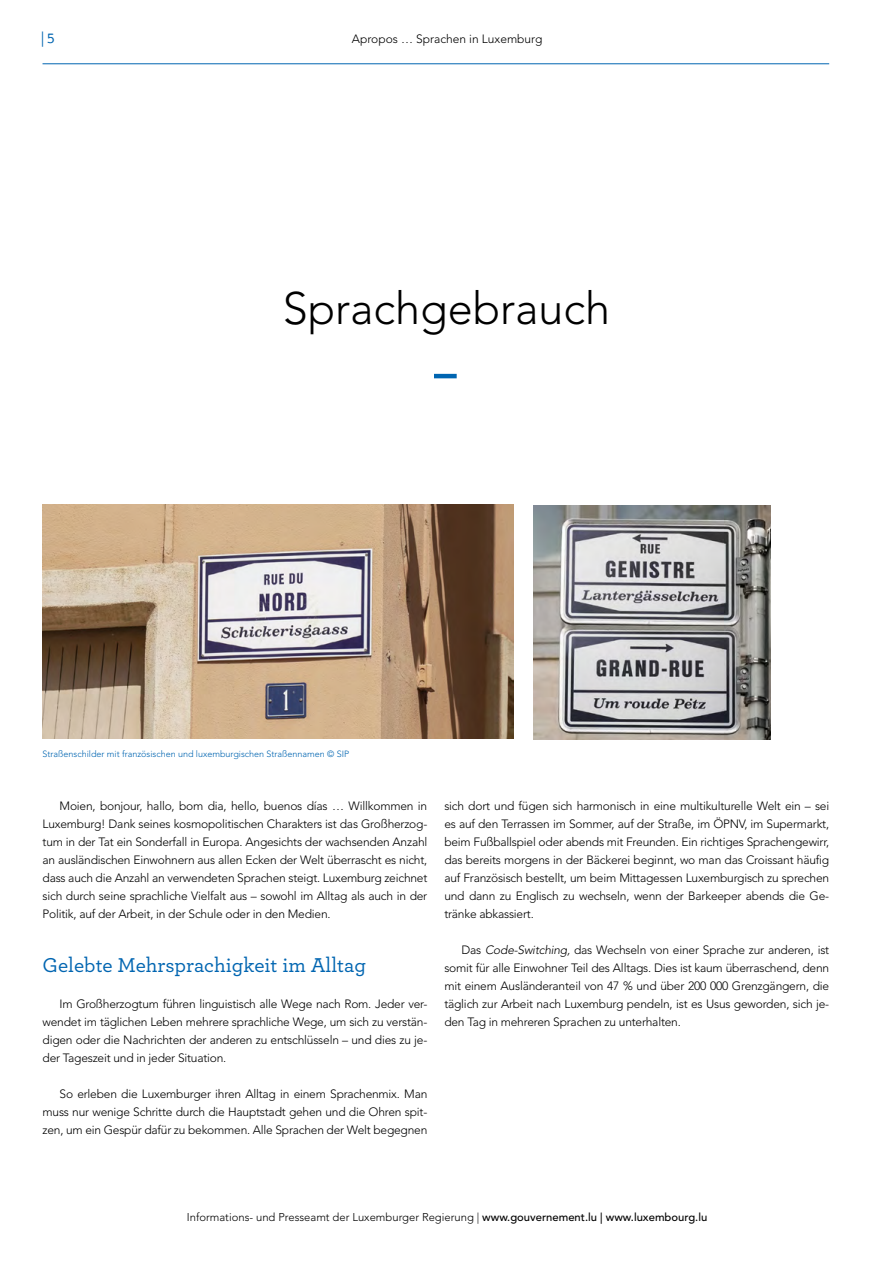
<style>
.page{position:relative;width:893px;height:1263px;background:#fff}
.page>*{position:absolute;margin:0;border:0;box-sizing:border-box;transform-origin:0 0}
.t1{font:300 45px "Avenir LT Std";color:#000}
.t2{font:500 21px "Archer";color:#0065b1}
.t3{font:15px "Courier";color:#0065b1}
.t4{font:300 12px/18px "Avenir LT Std";letter-spacing:-.015em;color:#000;text-align:justify}
.t5{font:300 11.25px "Avenir LT Std";color:#000}
.t6{font:300 9px "Avenir LT Std";color:#0065b1}
.s1{font-style:italic}
.s2{font-weight:500}
</style>
<div class="page">
<hr style="left:434px;top:374px;width:23px;height:4px;background:#0065b1">
<hr style="left:43px;top:64px;width:786px;height:1px;background:#0065b1">
<img style="left:43px;top:504px;width:470px;height:234px">
<img style="left:533px;top:505px;width:238px;height:234px">
<p class="t3" style="left:38px;top:27px;width:19px">|5</p>
<p class="t4" style="left:352px;top:30px;width:192px">Apropos … Sprachen in Luxemburg</p>
<h1 class="t1" style="left:283px;top:282px;width:329px">Sprachgebrauch</h1>
<p class="t6" style="left:43px;top:749px;width:308px">Straßenschilder mit französischen und luxemburgischen Straßennamen © SIP</p>
<p class="t4" style="left:43px;top:797px;width:386px;text-indent:17px">Moien, bonjour, hallo, bom dia, hello, buenos días … Willkommen in Luxemburg! Dank seines kosmopolitischen Charakters ist das Großherzog&shy;tum in der Tat ein Sonderfall in Europa. Angesichts der wachsenden Anzahl an ausländischen Einwohnern aus allen Ecken der Welt überrascht es nicht, dass auch die Anzahl an verwendeten Sprachen steigt. Luxemburg zeichnet sich durch seine sprachliche Vielfalt aus – sowohl im Alltag als auch in der Politik, auf der Arbeit, in der Schule oder in den Medien.</p>
<h3 class="t2" style="left:43px;top:950px;width:325px">Gelebte Mehrsprachigkeit im Alltag</h3>
<p class="t4" style="left:43px;top:995px;width:386px;text-indent:17px">Im Großherzogtum führen linguistisch alle Wege nach Rom. Jeder ver&shy;wendet im täglichen Leben mehrere sprachliche Wege, um sich zu verstän&shy;digen oder die Nachrichten der anderen zu entschlüsseln – und dies zu je&shy;der Tageszeit und in jeder Situation.</p>
<p class="t4" style="left:43px;top:1085px;width:386px;text-indent:17px">So erleben die Luxemburger ihren Alltag in einem Sprachenmix. Man muss nur wenige Schritte durch die Hauptstadt gehen und die Ohren spit&shy;zen, um ein Gespür dafür zu bekommen. Alle Sprachen der Welt begegnen</p>
<p class="t4" style="left:444px;top:797px;width:386px">sich dort und fügen sich harmonisch in eine multikulturelle Welt ein – sei es auf den Terrassen im Sommer, auf der Straße, im ÖPNV, im Supermarkt, beim Fußballspiel oder abends mit Freunden. Ein richtiges Sprachengewirr, das bereits morgens in der Bäckerei beginnt, wo man das Croissant häufg auf Französisch bestellt, um beim Mittagessen Luxemburgisch zu sprechen und dann zu Englisch zu wechseln, wenn der Barkeeper abends die Ge&shy;tränke abkassiert.</p>
<p class="t4" style="left:444px;top:941px;width:386px;text-indent:17px">Das <span class="s1">Code-Switching,</span> das Wechseln von einer Sprache zur anderen, ist somit für alle Einwohner Teil des Alltags. Dies ist kaum überraschend, denn mit einem Ausländeranteil von 47 % und über 200 000 Grenzgängern, die täglich zur Arbeit nach Luxemburg pendeln, ist es Usus geworden, sich je&shy;den Tag in mehreren Sprachen zu unterhalten.</p>
<p class="t5" style="left:187px;top:1210px;width:522px">Informations- und Presseamt der Luxemburger Regierung | <span class="s2">www.gouvernement.lu | www.luxembourg.lu</span></p>
</div>
